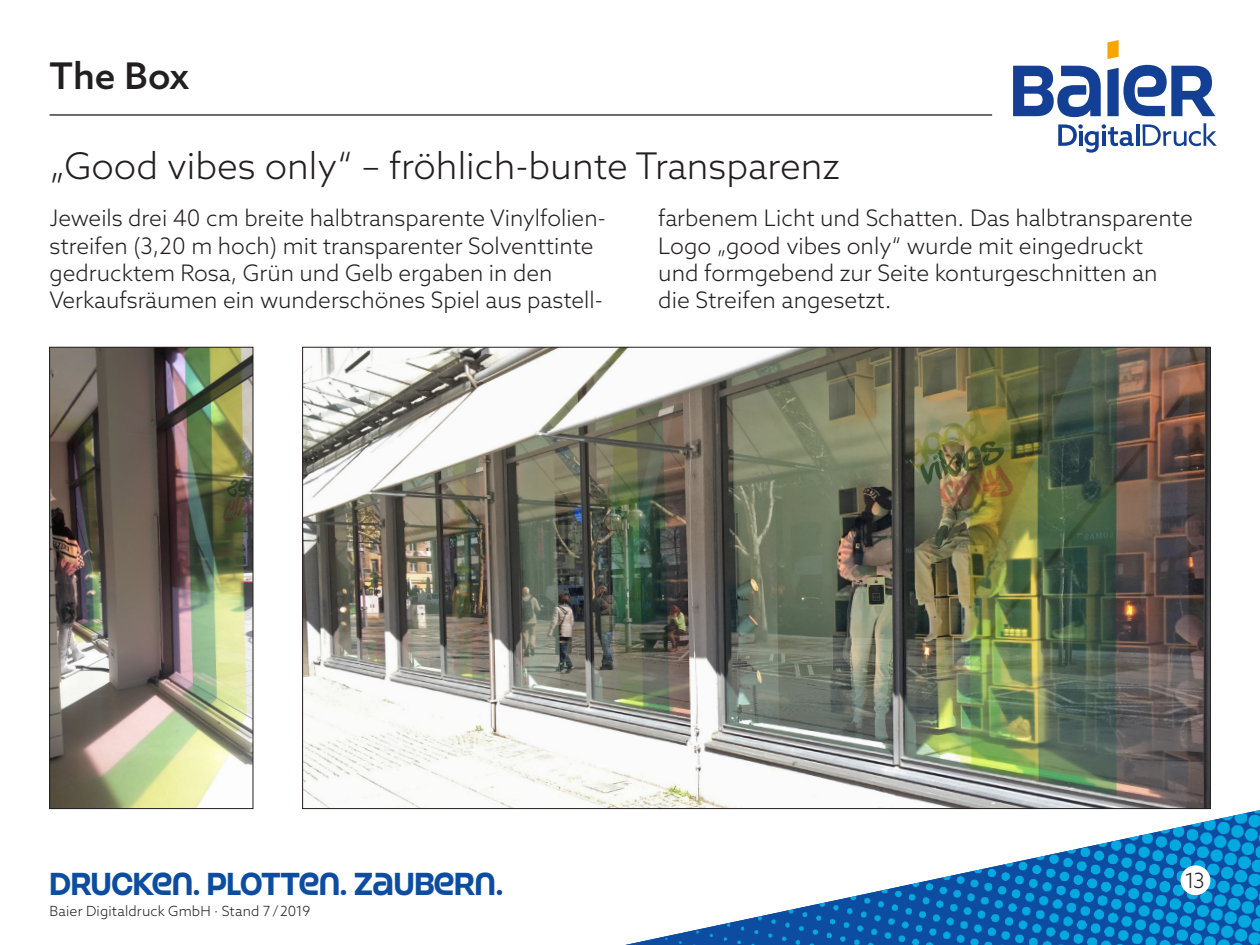
<style>
.page{position:relative;width:1260px;height:945px;background:#fff}
.page>*{position:absolute;margin:0;border:0;box-sizing:border-box;transform-origin:0 0}
.t1{font:300 36.75px "Azo Sans";color:#231f20}
.t2{font:500 36.75px "Azo Sans";color:#231f20}
.t3{font:700 31.5px "Strenuous Rg";letter-spacing:-.005em;color:#0d4da1}
.t4{font:300 22.75px/27.3px "Azo Sans";color:#231f20}
.t5{font:300 21px "Azo Sans";color:#231f20}
.t6{font:300 14px "Azo Sans";letter-spacing:.01em;color:#231f20}
</style>
<div class="page">
<img style="left:1034px;top:810px;width:226px;height:48px">
<svg style="left:625px;top:858px;width:635px;height:87px"></svg>
<hr style="left:50px;top:114px;width:942px;height:2px;background:#231f20">
<svg style="left:1013px;top:66px;width:88px;height:51px"></svg>
<svg style="left:1107px;top:65px;width:108px;height:51px"></svg>
<svg style="left:1107px;top:40px;width:12px;height:19px"></svg>
<svg style="left:1058px;top:124px;width:76px;height:29px"></svg>
<hr style="left:1136px;top:124px;width:3px;height:22px;background:#134094">
<svg style="left:1143px;top:123px;width:74px;height:23px"></svg>
<div style="left:1181px;top:865px;width:29px;height:30px;background:#fff;border-radius:50%"></div>
<img style="left:51px;top:349px;width:200px;height:458px">
<div style="left:49px;top:347px;width:204px;height:462px;border:1px solid #231f20"></div>
<img style="left:304px;top:349px;width:905px;height:458px">
<p class="t2" style="left:50px;top:51px;width:141px">The Box</p>
<p class="t1" style="left:50px;top:142px;width:792px">„Good vibes only“ – fröhlich-bunte Transparenz</p>
<p class="t4" style="left:50px;top:204px;width:555px">Jeweils drei 40 cm breite halbtransparente Vinylfolien&shy;streifen (3,20 m hoch) mit transparenter Solventtinte gedrucktem Rosa, Grün und Gelb ergaben in den Verkaufsräumen ein wunderschönes Spiel aus pastell-</p>
<p class="t4" style="left:658px;top:204px;width:536px">farbenem Licht und Schatten. Das halbtransparente Logo „good vibes only“ wurde mit eingedruckt<br>und formgebend zur Seite konturgeschnitten an die Streifen angesetzt.</p>
<h2 class="t3" style="left:50px;top:865px;width:455px">DRUCKEN. PLOTTEN. ZAUBERN.</h2>
<p class="t5" style="left:1185px;top:867px;width:22px">13</p>
<p class="t6" style="left:50px;top:902px;width:262px">Baier Digitaldruck GmbH · Stand 7/2019</p>
</div>
